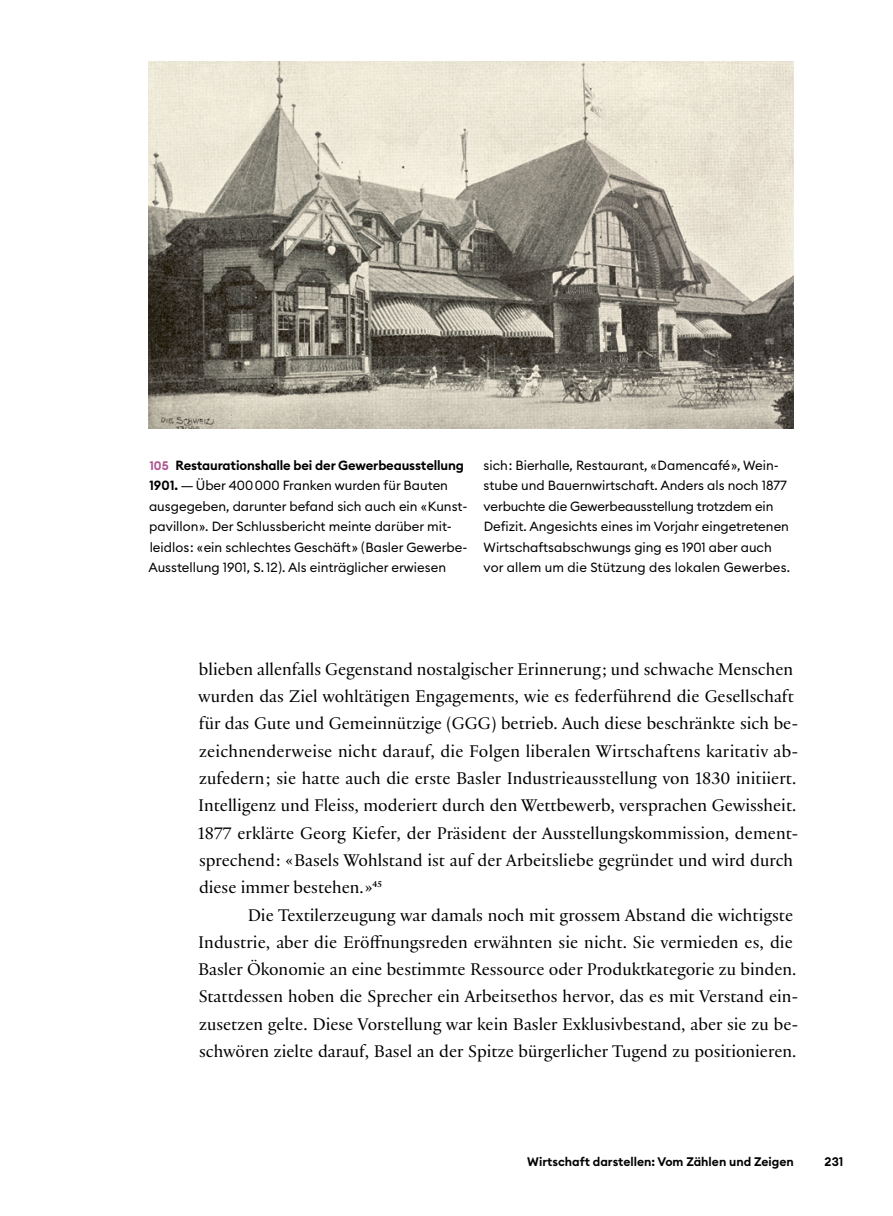
<style>
.page{position:relative;width:893px;height:1216px;background:#fff}
.page>*{position:absolute;margin:0;border:0;box-sizing:border-box;transform-origin:0 0}
.GT_mit_Einzug{font:18.2px/27.3px "Practice";color:#000}
.Abb_Legende_fett{font:13.12px/20.5px "Euclid Circular B";color:#000}
.Abb_Legende_fett-2{font:600 13.12px/20.5px "Euclid Circular B";letter-spacing:-.01em;color:#000}
.t1{font:600 12.25px "Euclid Circular B";color:#000}
.s1{font-size:12.25px;color:#ad5490}
</style>
<div class="page">
<img style="left:149px;top:61px;width:645px;height:368px">
<svg style="left:181px;top:486px;width:12px;height:1px"></svg>
<p class="Abb_Legende_fett-2" style="left:149px;top:455px;width:316px"><span class="s1">105</span> Restaurationshalle bei der Gewerbeausstellung<br>1901.</p>
<p class="Abb_Legende_fett" style="left:148px;top:475px;width:321px;text-indent:48px">Über 400 000 Franken wurden für Bauten ausgegeben, darunter befand sich auch ein «Kunst&shy;pavillon». Der Schlussbericht meinte darüber mit&shy;leidlos: «ein schlechtes Geschäft» (Basler Gewerbe-Ausstellung 1901, S. 12). Als einträglicher erwiesen</p>
<p class="Abb_Legende_fett" style="left:484px;top:455px;width:308px">sich: Bierhalle, Restaurant, «Damencafé», Wein&shy;stube und Bauernwirtschaft. Anders als noch 1877 verbuchte die Gewerbeausstellung trotzdem ein Defizit. Angesichts eines im Vorjahr eingetretenen Wirtschaftsabschwungs ging es 1901 aber auch vor allem um die Stützung des lokalen Gewerbes.</p>
<p class="GT_mit_Einzug" style="left:198px;top:654px;width:602px">blieben allenfalls Gegenstand nostalgischer Erinnerung; und schwache Menschen wurden das Ziel wohltätigen Engagements, wie es federführend die Gesellschaft für das Gute und Gemeinnützige (GGG) betrieb. Auch diese beschränkte sich be&shy;zeichnenderweise nicht darauf, die Folgen liberalen Wirtschaftens karitativ ab&shy;zufedern; sie hatte auch die erste Basler Industrieausstellung von 1830 initiiert.<br>Intelligenz und Fleiss, moderiert durch den Wettbewerb, versprachen Gewissheit.<br>1877 erklärte Georg Kiefer, der Präsident der Ausstellungskommission, dement&shy;sprechend: «Basels Wohlstand ist auf der Arbeitsliebe gegründet und wird durch diese immer bestehen.»<sup>45</sup></p>
<p class="GT_mit_Einzug" style="left:198px;top:900px;width:602px;text-indent:50px">Die Textilerzeugung war damals noch mit grossem Abstand die wichtigste Industrie, aber die Eröffnungsreden erwähnten sie nicht. Sie vermieden es, die Basler Ökonomie an eine bestimmte Ressource oder Produktkategorie zu binden.<br>Stattdessen hoben die Sprecher ein Arbeitsethos hervor, das es mit Verstand ein&shy;zusetzen gelte. Diese Vorstellung war kein Basler Exklusivbestand, aber sie zu be&shy;schwören zielte darauf, Basel an der Spitze bürgerlicher Tugend zu positionieren.</p>
<p class="t1" style="left:527px;top:1153px;width:268px">Wirtschaft darstellen: Vom Zählen und Zeigen</p>
<p class="t1" style="left:825px;top:1153px;width:20px">231</p>
</div>
